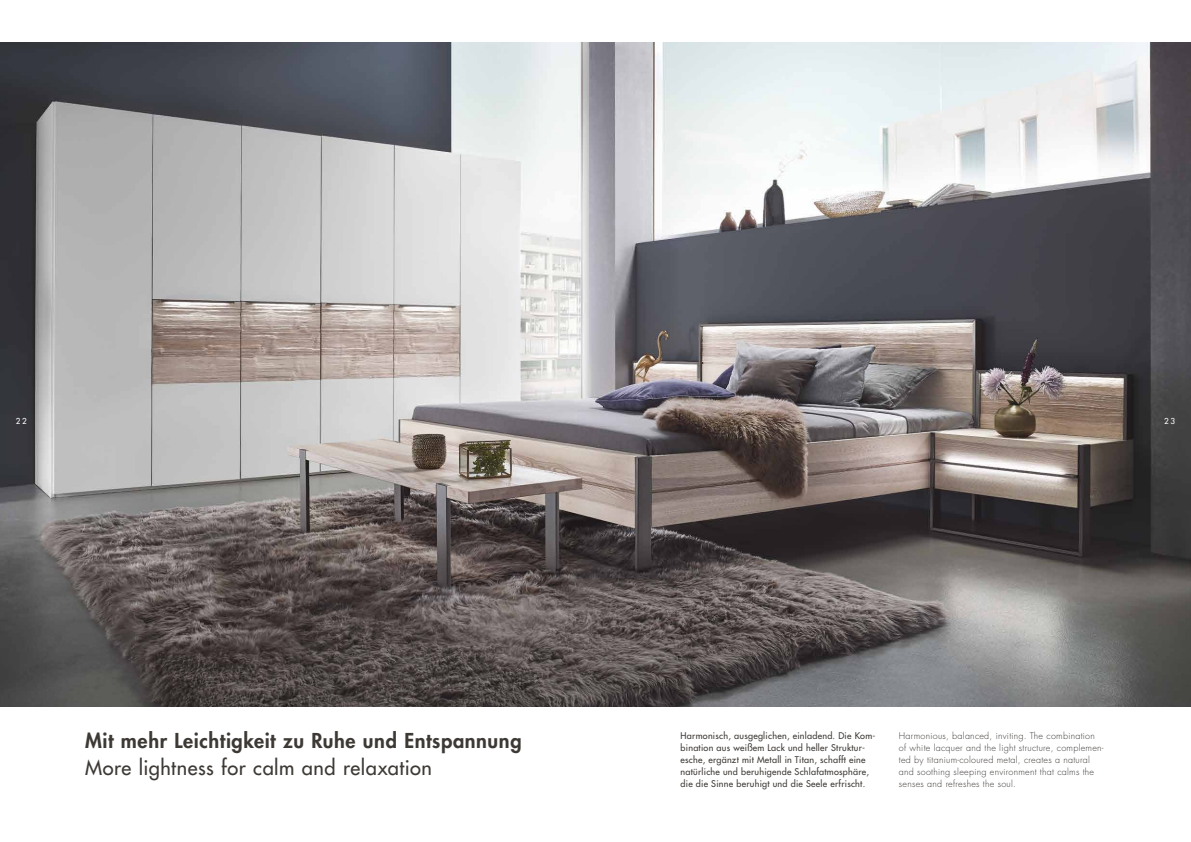
<style>
.page{position:relative;width:1191px;height:842px;background:#fff}
.page>*{position:absolute;margin:0;border:0;box-sizing:border-box;transform-origin:0 0}
.t1{font:800 20px "Futura LT Pro";letter-spacing:.03em;color:#3d3935}
.t2{font:500 20px "Futura LT Pro";letter-spacing:.025em;color:#3d3935}
.t3{font:500 9px/12px "Futura LT Pro";letter-spacing:.03em;color:#3d3935}
.t4{font:300 9px/12px "Futura LT Pro";letter-spacing:.03em;color:#3d3935}
.t5{font:500 8px "Futura LT Pro";color:#fff}
</style>
<div class="page">
<img style="left:0;top:43px;width:1191px;height:664px">
<p class="t5" style="left:16px;top:415px;width:12px">22</p>
<p class="t5" style="left:1164px;top:415px;width:12px">23</p>
<h1 class="t1" style="left:85px;top:726px;width:438px">Mit mehr Leichtigkeit zu Ruhe und Entspannung</h1>
<h1 class="t2" style="left:85px;top:753px;width:348px">More lightness for calm and relaxation</h1>
<p class="t3" style="left:680px;top:729px;width:196px">Harmonisch, ausgeglichen, einladend. Die Kom&shy;bination aus weißem Lack und heller Struktur&shy;esche, ergänzt mit Metall in Titan, schafft eine natürliche und beruhigende Schlafatmosphäre, die die Sinne beruhigt und die Seele erfrischt.</p>
<p class="t4" style="left:899px;top:730px;width:206px">Harmonious, balanced, inviting. The combination of white lacquer and the light structure, complemen&shy;ted by titanium-coloured metal, creates a natural and soothing sleeping environment that calms the senses and refreshes the soul.</p>
</div>
